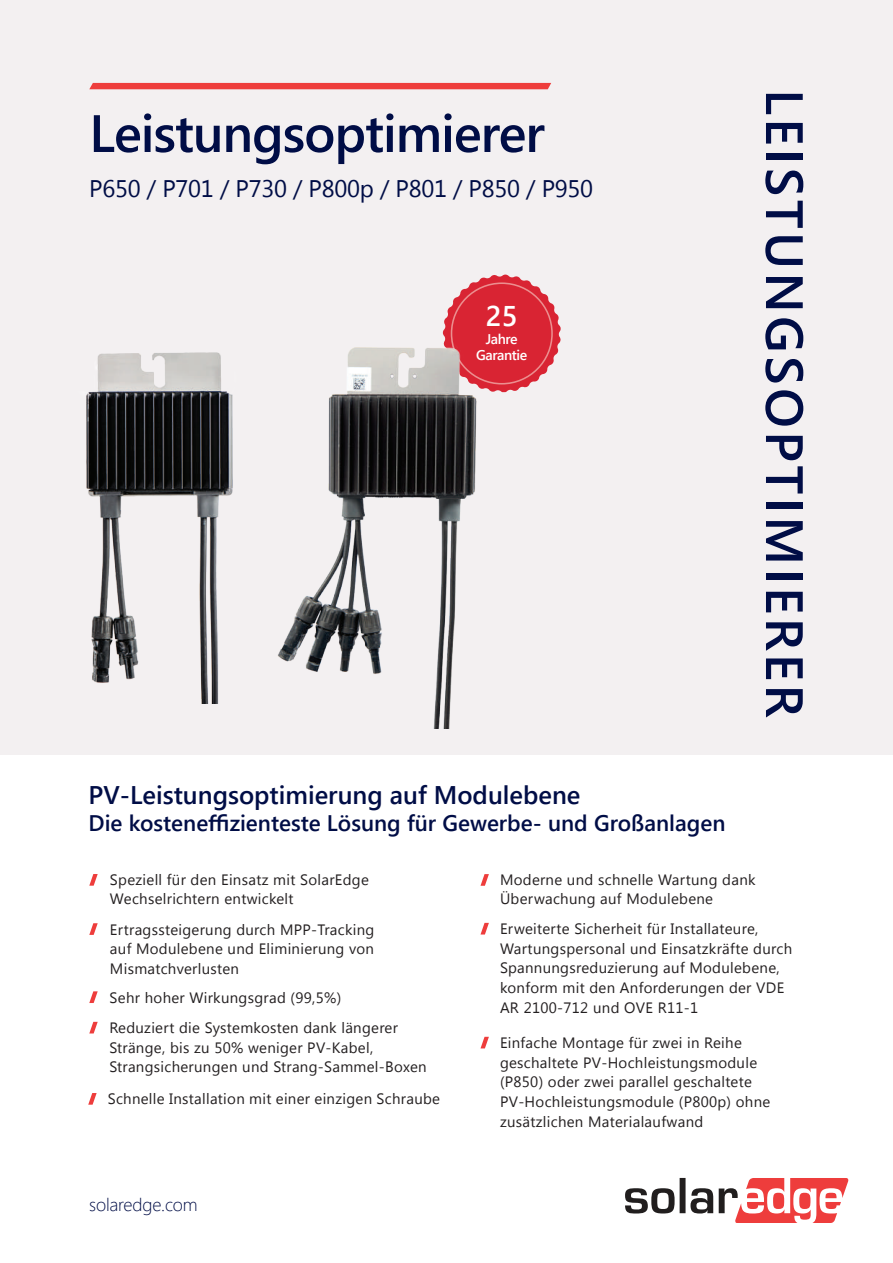
<style>
.page{position:relative;width:893px;height:1263px;background:#fff}
.page>*{position:absolute;margin:0;border:0;box-sizing:border-box;transform-origin:0 0}
.t1{font:600 52.5px "Segoe UI";letter-spacing:-.02em;color:#000d46}
.t2{font:600 52.5px "Segoe UI";letter-spacing:.065em;color:#000d46}
.t3{font:600 28.5px "Segoe UI";color:#fff}
.t4{font:600 25.5px "Segoe UI";color:#000d46}
.t5{font:24px "Segoe UI";letter-spacing:-.01em;color:#000d46}
.t6{font:600 22.5px "Segoe UI";color:#000d46}
.t7{font:300 18px "Segoe UI";letter-spacing:-.01em;color:#000d46}
.t8{font:15px/19.6px "Segoe UI";letter-spacing:.02em;color:#231f20}
.t9{font:600 14.1px/15.6px "Segoe UI";letter-spacing:-.03em;color:#fff;text-align:center}
</style>
<div class="page">
<div style="left:0;top:0;width:893px;height:1249px;background:#f3f0f1"></div>
<div style="left:89px;top:83px;width:462px;height:6px;background:#ee3d3c"></div>
<img style="left:86px;top:352px;width:147px;height:351px">
<svg style="left:468px;top:274px;width:93px;height:112px"></svg>
<div style="left:0;top:756px;width:893px;height:507px;background:#fff"></div>
<svg style="left:625px;top:1178px;width:223px;height:45px"></svg>
<svg style="left:89px;top:874px;width:9px;height:12px"></svg>
<svg style="left:89px;top:923px;width:9px;height:12px"></svg>
<svg style="left:88px;top:1093px;width:9px;height:12px"></svg>
<svg style="left:480px;top:874px;width:9px;height:12px"></svg>
<svg style="left:480px;top:923px;width:9px;height:11px"></svg>
<svg style="left:480px;top:1037px;width:9px;height:11px"></svg>
<svg style="left:89px;top:991px;width:9px;height:12px"></svg>
<svg style="left:89px;top:1022px;width:9px;height:11px"></svg>
<img style="left:277px;top:287px;width:251px;height:442px">
<h1 class="t1" style="left:89px;top:91px;width:457px">Leistungsoptimierer</h1>
<h3 class="t5" style="left:89px;top:172px;width:505px">P650 P/ 701 P/ 730 P/ 800 P/p 801 P/ 850 P/ 950</h3>
<h2 class="t3" style="left:486px;top:293px;width:33px">25</h2>
<p class="t9" style="left:476px;top:331px;width:53px">Jahre<br>Garantie</p>
<h1 class="t2" style="left:827px;top:89px;width:630px;rotate:90deg">LEISTUNGSOPTIMIERER</h1>
<h3 class="t4" style="left:89px;top:775px;width:493px">PV-Leistungsoptimierung auf Modulebene</h3>
<h3 class="t6" style="left:89px;top:805px;width:638px">Die kosteneffizienteste Lösung für Gewerbe- und Großanlagen</h3>
<p class="t8" style="left:110px;top:869px;width:260px">Speziell für den Einsatz mit SolarEdge<br>Wechselrichtern entwickelt</p>
<p class="t8" style="left:110px;top:919px;width:266px;text-align:justify">Ertragssteigerung durch MPP-Tracking auf Modulebene und Eliminierung von Mismatchverlusten</p>
<p class="t8" style="left:500px;top:869px;width:257px">Moderne und schnelle Wartung dank<br>Überwachung auf Modulebene</p>
<p class="t8" style="left:500px;top:918px;width:294px">Erweiterte Sicherheit für Installateure, Wartungspersonal und Einsatzkräfte durch Spannungsreduzierung auf Modulebene, konform mit den Anforderungen der VDE AR 2100-712 und OVE R11-1</p>
<p class="t8" style="left:500px;top:1032px;width:272px">Einfache Montage für zwei in Reihe geschaltete PV-Hochleistungsmodule<br>P( 850) oder zwei parallel geschaltete PV-Hochleistungsmodule (P800p) ohne zusätzlichen Materialaufwand</p>
<p class="t8" style="left:109px;top:982px;width:290px;line-height:30.2px">Sehr hoher Wirkungsgrad )99,5%(<br>Reduziert die Systemkosten dank längerer</p>
<p class="t8" style="left:109px;top:1037px;width:319px">Stränge, bis zu 50% weniger PV-Kabel,<br>Strangsicherungen und Strang-Sammel-Boxen</p>
<p class="t8" style="left:108px;top:1088px;width:334px">Schnelle Installation mit einer einzigen Schraube</p>
<p class="t7" style="left:89px;top:1188px;width:110px">solaredge.com</p>
</div>
